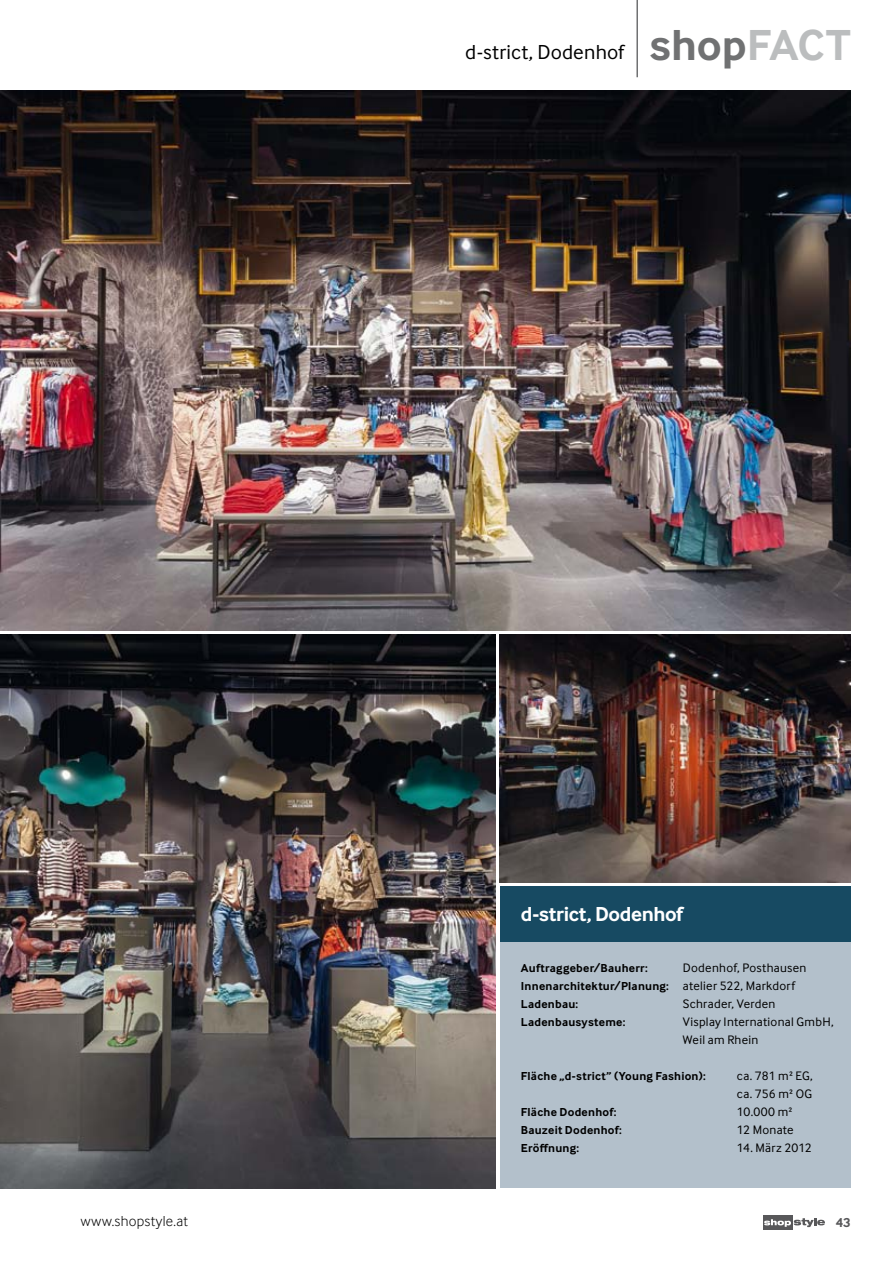
<style>
.page{position:relative;width:893px;height:1263px;background:#fff}
.page>*{position:absolute;margin:0;border:0;box-sizing:border-box;transform-origin:0 0}
.t1{font:21px "Inter Face Typo";letter-spacing:.01em;color:#000}
.t2{font:700 21px "Inter Face Typo";letter-spacing:-.02em;color:#fff}
.t3{font:300 15px "Inter Face Typo";letter-spacing:.02em;color:#000}
.t4{font:700 13.5px "Inter Face Typo";color:#58585a}
.t5{font:12.75px/18px "Inter Face Typo";letter-spacing:.02em;color:#000}
.t6{font:700 12px/18px "Inter Face Typo";letter-spacing:.02em;color:#000}
.s1{font-weight:700;font-size:45px;color:#707172}
.s2{font-weight:700;font-size:45px;color:#bbbdbe}
.s3{font-weight:400;font-size:12.75px}
</style>
<div class="page">
<div style="left:763px;top:1215px;width:29px;height:14px;background:#58585a"></div>
<svg style="left:764px;top:1218px;width:61px;height:9px"></svg>
<hr style="left:636px;top:0;width:2px;height:77px;background:#707172">
<div style="left:500px;top:941px;width:350px;height:247px;background:#b3c0cb"></div>
<div style="left:500px;top:886px;width:350px;height:55px;background:#174a62"></div>
<img style="left:0;top:90px;width:850px;height:540px">
<img style="left:500px;top:634px;width:350px;height:248px">
<img style="left:0;top:634px;width:495px;height:554px">
<h1 class="t1" style="left:465px;top:40px;width:387px">d-strict, Dodenhof <span class="s1">shop</span><span class="s2">FACT</span></h1>
<h1 class="t2" style="left:521px;top:902px;width:164px">d-strict, Dodenhof</h1>
<p class="t6" style="left:521px;top:959px;width:128px">Auftraggeber/Bauherr:</p>
<p class="t5" style="left:683px;top:959px;width:125px">Dodenhof, Posthausen</p>
<p class="t6" style="left:521px;top:977px;width:276px">Innenarchitektur/Planung: <span class="s3">atelier 522, Markdorf<br></span>Ladenbau:</p>
<p class="t5" style="left:683px;top:995px;width:94px">Schrader, Verden</p>
<p class="t6" style="left:521px;top:1013px;width:106px">Ladenbausysteme:</p>
<p class="t5" style="left:683px;top:1013px;width:152px">Visplay International GmbH,<br>Weil am Rhein</p>
<p class="t6" style="left:521px;top:1067px;width:186px">Fläche „d-strict” (Young Fashion):</p>
<p class="t5" style="left:737px;top:1067px;width:77px">ca. 781 m² EG, ca. 756 m² OG</p>
<p class="t6" style="left:521px;top:1103px;width:97px">Fläche Dodenhof:</p>
<p class="t5" style="left:737px;top:1103px;width:57px">10.000 m²</p>
<p class="t6" style="left:521px;top:1121px;width:103px">Bauzeit Dodenhof:</p>
<p class="t5" style="left:737px;top:1121px;width:58px">12 Monate</p>
<p class="t6" style="left:521px;top:1139px;width:60px">Eröffnung:</p>
<p class="t5" style="left:737px;top:1139px;width:76px">14. März 2012</p>
<p class="t3" style="left:81px;top:1212px;width:109px">www.shopstyle.at</p>
<p class="t4" style="left:836px;top:1215px;width:16px">43</p>
</div>
